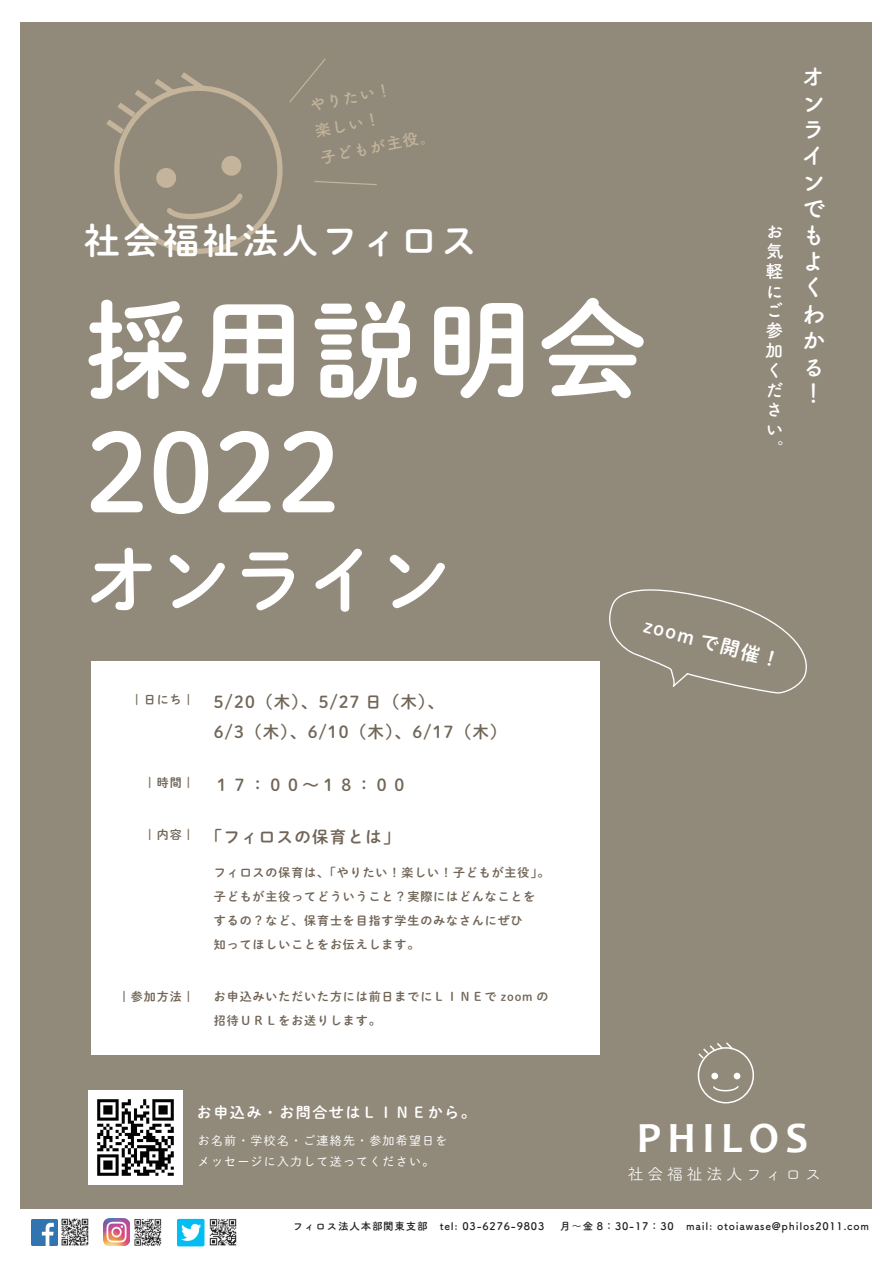
<style>
.page{position:relative;width:893px;height:1263px;background:#fff}
.page>*{position:absolute;margin:0;border:0;box-sizing:border-box;transform-origin:0 0}
.t1{font:108px/123px "DNP Shuei M Go Std B";letter-spacing:.05em;color:#fff}
.t2{font:73.35px "DNP Shuei M Go Std B";color:#fff}
.t3{font:700 43.5px "Candara";letter-spacing:.15em;color:#fff}
.t4{font:36px "DNP Shuei M Go Std B";letter-spacing:.1em;color:#fff}
.t5{font:24px/26.4px "Tsuku A Rd Gothic Std B";color:#fff}
.t6{font:19.5px "DNP Shuei M Go Std B";color:#fff}
.t7{font:18px/19.8px "Tsuku A Rd Gothic Std B";color:#fff}
.t8{font:16.5px/30px "DNP Shuei M Go Std B";letter-spacing:.075em;color:#716557}
.t9{font:16.5px "Tsuku A Rd Gothic Std R";letter-spacing:.2em;color:#fff}
.t10{font:15.9px/26.5px "Tsuku A Rd Gothic Std B";color:#c3b49b}
.t11{font:15px "DNP Shuei M Go Std B";letter-spacing:.1em;color:#fff}
.t12{font:12px/24px "DNP Shuei M Go Std B";letter-spacing:.075em;color:#716557}
.t13{font:12px/21px "DNP Shuei M Go Std L";letter-spacing:.1em;color:#fff}
.t14{font:10.5px "Tsuku A Rd Gothic Std B";letter-spacing:.075em;color:#231f20}
</style>
<div class="page">
<div style="left:21px;top:23px;width:851px;height:1186px;background:#91897a"></div>
<svg style="left:106px;top:59px;width:271px;height:195px"></svg>
<svg style="left:712px;top:1073px;width:28px;height:19px"></svg>
<div style="left:698px;top:1047px;width:56px;height:56px;border:2px solid #fff;border-radius:50%"></div>
<svg style="left:698px;top:1042px;width:36px;height:18px"></svg>
<img style="left:32px;top:1219px;width:26px;height:26px">
<img style="left:103px;top:1219px;width:27px;height:27px">
<img style="left:177px;top:1218px;width:28px;height:29px">
<img style="left:62px;top:1219px;width:27px;height:27px">
<img style="left:134px;top:1219px;width:28px;height:27px">
<img style="left:209px;top:1219px;width:27px;height:27px">
<img style="left:89px;top:1091px;width:93px;height:93px">
<div style="left:91px;top:661px;width:509px;height:394px;background:#fff"></div>
<svg style="left:609px;top:589px;width:198px;height:105px"></svg>
<h3 class="t10" style="left:307px;top:91px;width:119px;rotate:-11deg">やりたい！<br>楽しい！<br>子どもが主役。</h3>
<h3 class="t4" style="left:84px;top:214px;width:394px">社会福祉法人フィロス</h3>
<h1 class="t1" style="left:85px;top:285px;width:563px">採用説明会<br>2022</h1>
<h2 class="t2" style="left:85px;top:525px;width:368px">オンライン</h2>
<h3 class="t7" style="left:765px;top:220px;width:19px">お気軽にご参加ください。</h3>
<p class="t12" style="left:134px;top:687px;width:59px">| 日にち |</p>
<p class="t12" style="left:147px;top:770px;width:46px">|時間|</p>
<p class="t12" style="left:147px;top:822px;width:46px">|内容|</p>
<p class="t12" style="left:121px;top:984px;width:72px">| 参加方法 |</p>
<h3 class="t8" style="left:214px;top:686px;width:294px">5/20（木）、5/27 日（木）、<br>6/3（木）、6/10（木）、6/17（木）</h3>
<h3 class="t8" style="left:214px;top:769px;width:195px">１７：００～１８：００</h3>
<h3 class="t8" style="left:206px;top:821px;width:195px">「フィロスの保育とは」</h3>
<p class="t12" style="left:214px;top:860px;width:337px">フィロスの保育は、「やりたい！楽しい！子どもが主役」。子どもが主役ってどういうこと？実際にはどんなことをするの？など、保育士を目指す学生のみなさんにぜひ<br>知ってほしいことをお伝えします。</p>
<p class="t12" style="left:214px;top:984px;width:336px">お申込みいただいた方には前日までにＬＩＮＥで zoom の招待ＵＲＬをお送りします。</p>
<h3 class="t6" style="left:648px;top:610px;width:142px;rotate:15deg">zoom で開催！</h3>
<h3 class="t5" style="left:801px;top:61px;width:25px">オンラインでもよくわかる！</h3>
<p class="t11" style="left:197px;top:1101px;width:281px">お申込み・お問合せはＬＩＮＥから。</p>
<p class="t13" style="left:198px;top:1130px;width:251px">お名前・学校名・ご連絡先・参加希望日をメッセージに入力して送ってください。</p>
<h3 class="t3" style="left:637px;top:1110px;width:173px">PHILOS</h3>
<h3 class="t9" style="left:627px;top:1162px;width:196px">社会福祉法人フィロス</h3>
<p class="t14" style="left:293px;top:1218px;width:578px">フィロス法人本部関東支部　tel: 03-6276-9803　 月～金 8：30-17：30　mail: otoiawase@philos2011.com</p>
</div>
